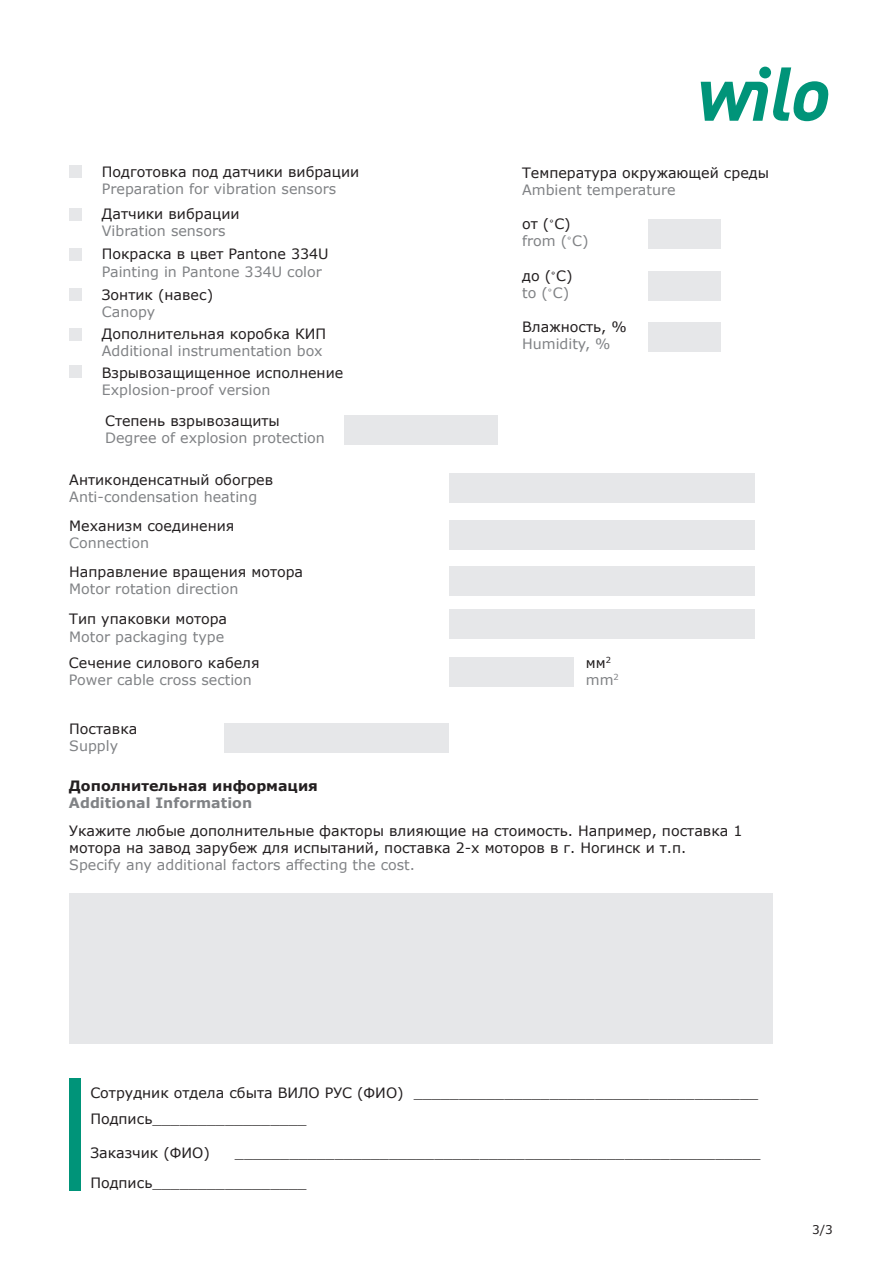
<style>
.page{position:relative;width:893px;height:1263px;background:#fff}
.page>*{position:absolute;margin:0;border:0;box-sizing:border-box;transform-origin:0 0}
.t1{font:14.25px/17.1px "Verdana";color:#231f20}
.t2{font:14.25px "Verdana";color:#808285}
.t3{font:700 14.25px "Verdana";color:#231f20}
.t4{font:700 14.25px "Verdana";color:#808285}
.t5{font:12px "Verdana";color:#231f20}
.s1{font-family:"WILO Plus Global"}
</style>
<div class="page">
<div style="left:69px;top:1079px;width:11px;height:112px;background:#009479"></div>
<svg style="left:701px;top:67px;width:127px;height:54px"></svg>
<div style="left:69px;top:893px;width:703px;height:151px;background:#e6e7e9"></div>
<div style="left:648px;top:219px;width:72px;height:30px;background:#e6e7e9"></div>
<div style="left:648px;top:271px;width:72px;height:30px;background:#e6e7e9"></div>
<div style="left:648px;top:322px;width:72px;height:30px;background:#e6e7e9"></div>
<div style="left:449px;top:520px;width:306px;height:30px;background:#e6e7e9"></div>
<div style="left:449px;top:566px;width:306px;height:29px;background:#e6e7e9"></div>
<div style="left:449px;top:609px;width:306px;height:30px;background:#e6e7e9"></div>
<div style="left:449px;top:657px;width:124px;height:30px;background:#e6e7e9"></div>
<div style="left:224px;top:723px;width:225px;height:30px;background:#e6e7e9"></div>
<div style="left:345px;top:415px;width:153px;height:30px;background:#e6e7e9"></div>
<div style="left:69px;top:165px;width:13px;height:13px;background:#e6e7e9"></div>
<div style="left:70px;top:208px;width:12px;height:13px;background:#e6e7e9"></div>
<div style="left:69px;top:249px;width:13px;height:12px;background:#e6e7e9"></div>
<div style="left:69px;top:288px;width:13px;height:13px;background:#e6e7e9"></div>
<div style="left:450px;top:473px;width:305px;height:30px;background:#e6e7e9"></div>
<div style="left:69px;top:365px;width:13px;height:13px;background:#e6e7e9"></div>
<div style="left:69px;top:328px;width:13px;height:13px;background:#e6e7e9"></div>
<p class="t1" style="left:102px;top:163px;width:259px">Подготовка под датчики вибрации</p>
<p class="t2" style="left:102px;top:179px;width:236px">Preparation for vibration sensors</p>
<p class="t1" style="left:102px;top:205px;width:139px">Датчики вибрации</p>
<p class="t2" style="left:102px;top:221px;width:125px">Vibration sensors</p>
<p class="t1" style="left:102px;top:246px;width:228px">Покраска в цвет Pantone 334U</p>
<p class="t2" style="left:102px;top:262px;width:222px">Painting in Pantone 334U color</p>
<p class="t1" style="left:102px;top:286px;width:113px">Зонтик (навес)</p>
<p class="t2" style="left:102px;top:302px;width:55px">Canopy</p>
<p class="t1" style="left:102px;top:325px;width:226px">Дополнительная коробка КИП</p>
<p class="t2" style="left:102px;top:341px;width:222px">Additional instrumentation box</p>
<p class="t1" style="left:102px;top:364px;width:243px">Взрывозащищенное исполнение</p>
<p class="t2" style="left:102px;top:380px;width:170px">Explosion-proof version</p>
<p class="t1" style="left:105px;top:412px;width:176px">Степень взрывозащиты</p>
<p class="t2" style="left:105px;top:428px;width:221px">Degree of explosion protection</p>
<p class="t1" style="left:69px;top:471px;width:205px">Антиконденсатный обогрев</p>
<p class="t2" style="left:69px;top:487px;width:189px">Anti-condensation heating</p>
<p class="t1" style="left:69px;top:517px;width:167px">Механизм соединения</p>
<p class="t2" style="left:69px;top:533px;width:81px">Connection</p>
<p class="t1" style="left:69px;top:563px;width:235px">Направление вращения мотора</p>
<p class="t2" style="left:69px;top:579px;width:171px">Motor rotation direction</p>
<p class="t1" style="left:69px;top:610px;width:159px">Тип упаковки мотора</p>
<p class="t2" style="left:69px;top:626px;width:156px">Motor packaging type</p>
<p class="t1" style="left:69px;top:654px;width:192px">Сечение силового кабеля</p>
<p class="t2" style="left:69px;top:670px;width:184px">Power cable cross section</p>
<p class="t1" style="left:69px;top:720px;width:70px">Поставка</p>
<p class="t2" style="left:69px;top:736px;width:50px">Supply</p>
<p class="t3" style="left:69px;top:775px;width:251px">Дополнительная информация</p>
<p class="t4" style="left:69px;top:792px;width:185px">Additional Information</p>
<p class="t1" style="left:522px;top:164px;width:248px">Температура окружающей среды</p>
<p class="t2" style="left:522px;top:180px;width:155px">Ambient temperature</p>
<p class="t1" style="left:522px;top:215px;width:50px">от (<span class="s1">°</span>C)</p>
<p class="t2" style="left:522px;top:231px;width:68px">from (<span class="s1">°</span>C)</p>
<p class="t1" style="left:522px;top:267px;width:52px">до (<span class="s1">°</span>C)</p>
<p class="t2" style="left:522px;top:283px;width:49px">to (<span class="s1">°</span>C)</p>
<p class="t1" style="left:522px;top:318px;width:106px">Влажность, %</p>
<p class="t2" style="left:522px;top:334px;width:90px">Humidity, %</p>
<p class="t1" style="left:586px;top:654px;width:27px">мм<sup>2</sup></p>
<p class="t2" style="left:586px;top:670px;width:35px">mm<sup>2</sup></p>
<p class="t1" style="left:69px;top:822px;width:675px">Укажите любые дополнительные факторы влияющие на стоимость. Например, поставка 1 мотора на завод зарубеж для испытаний, поставка 2-х моторов в г. Ногинск и т.п.</p>
<p class="t2" style="left:69px;top:855px;width:347px">Specify any additional factors affecting the cost.</p>
<p class="t1" style="left:90px;top:1084px;width:669px">Сотрудник отдела сбыта ВИЛО РУС (ФИО) ______________________________________</p>
<p class="t1" style="left:90px;top:1110px;width:218px">Подпись_________________</p>
<p class="t1" style="left:90px;top:1144px;width:121px">Заказчик (ФИО)</p>
<p class="t1" style="left:235px;top:1144px;width:527px">__________________________________________________________</p>
<p class="t1" style="left:90px;top:1174px;width:218px">Подпись_________________</p>
<p class="t5" style="left:812px;top:1221px;width:22px">3/3</p>
</div>
